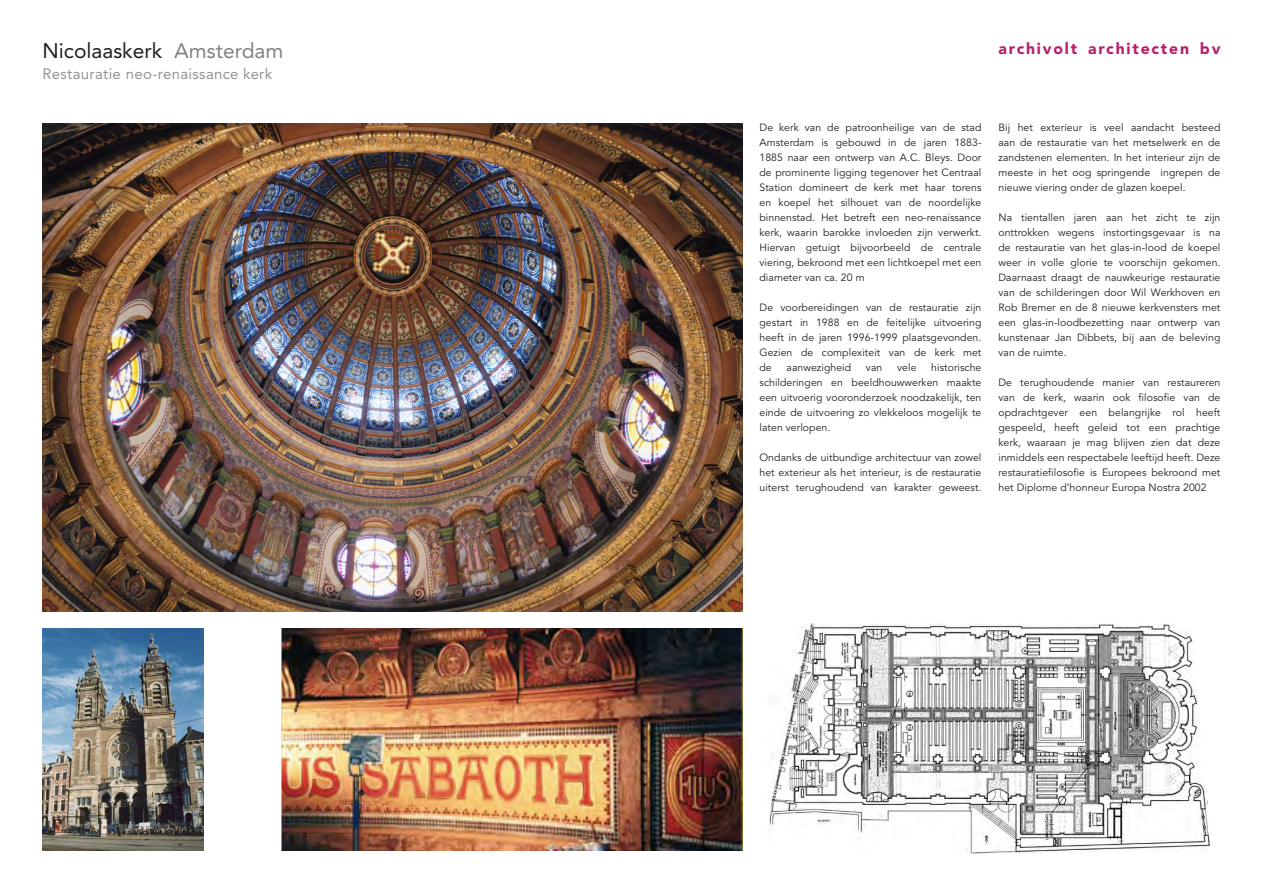
<style>
.page{position:relative;width:1263px;height:893px;background:#fff}
.page>*{position:absolute;margin:0;border:0;box-sizing:border-box;transform-origin:0 0}
.t1{font:21px "Avenir LT Std";color:#231f20}
.t2{font:900 15.75px "Avenir LT Std";letter-spacing:.115em;color:#b81f68}
.t3{font:15px "Avenir LT Std";letter-spacing:.02em;color:#939598}
.t4{font:10.5px/15px "Avenir LT Std";letter-spacing:.005em;color:#231f20;text-align:justify}
.s1{color:#808285}
</style>
<div class="page">
<img style="left:43px;top:123px;width:699px;height:488px">
<img style="left:769px;top:623px;width:442px;height:231px">
<img style="left:281px;top:628px;width:461px;height:222px">
<img style="left:43px;top:628px;width:160px;height:222px">
<h1 class="t1" style="left:43px;top:39px;width:242px">Nicolaaskerk <span class="s1">Amsterdam</span></h1>
<h3 class="t3" style="left:43px;top:65px;width:231px">Restauratie neo-renaissance kerk</h3>
<h2 class="t2" style="left:998px;top:39px;width:223px">archivolt architecten bv</h2>
<p class="t4" style="left:759px;top:120px;width:223px">De kerk van de patroonheilige van de stad Amsterdam is gebouwd in de jaren 1883- 1885 naar een ontwerp van A.C. Bleys. Door de prominente ligging tegenover het Centraal Station domineert de kerk met haar torens en koepel het silhouet van de noordelijke binnenstad. Het betreft een neo-renaissance kerk, waarin barokke invloeden zijn verwerkt.<br>Hiervan getuigt bijvoorbeeld de centrale viering, bekroond met een lichtkoepel met een diameter van ca. 20 m</p>
<p class="t4" style="left:759px;top:300px;width:223px">De voorbereidingen van de restauratie zijn gestart in 1988 en de feitelijke uitvoering heeft in de jaren 1996-1999 plaatsgevonden.<br>Gezien de complexiteit van de kerk met de</p>
<p class="t4" style="left:759px;top:360px;width:223px;text-indent:172px">historische schilderingen en beeldhouwwerken maakte een uitvoerig vooronderzoek noodzakelijk, ten einde de uitvoering zo vlekkeloos mogelijk te laten verlopen.</p>
<p class="t4" style="left:759px;top:451px;width:223px">Ondanks de uitbundige architectuur van zowel het exterieur als het interieur, is de restauratie uiterst terughoudend van karakter geweest.</p>
<p class="t4" style="left:786px;top:360px;width:66px">aanwezigheid</p>
<p class="t4" style="left:866px;top:360px;width:18px">van</p>
<p class="t4" style="left:897px;top:360px;width:21px">vele</p>
<p class="t4" style="left:998px;top:121px;width:223px">Bij het exterieur is veel aandacht besteed aan de restauratie van het metselwerk en de zandstenen elementen. In het interieur zijn de meeste in het oog springende ingrepen de nieuwe viering onder de glazen koepel.</p>
<p class="t4" style="left:998px;top:211px;width:223px">Na tientallen jaren aan het zicht te zijn onttrokken wegens instortingsgevaar is na de restauratie van het glas-in-lood de koepel weer in volle glorie te voorschijn gekomen.<br>Daarnaast draagt de nauwkeurige restauratie van de schilderingen door Wil Werkhoven en Rob Bremer en de 8 nieuwe kerkvensters met een glas-in-loodbezetting naar ontwerp van kunstenaar Jan Dibbets, bij aan de beleving van de ruimte.</p>
<p class="t4" style="left:998px;top:376px;width:223px">De terughoudende manier van restaureren van de kerk, waarin ook filosofie van de opdrachtgever een belangrijke rol heeft gespeeld, heeft geleid tot een prachtige kerk, waaraan je mag blijven zien dat deze inmiddels een respectabele leeftijd heeft. Deze restauratiefilosofie is Europees bekroond met het Diplome d’honneur Europa Nostra 2002</p>
</div>
